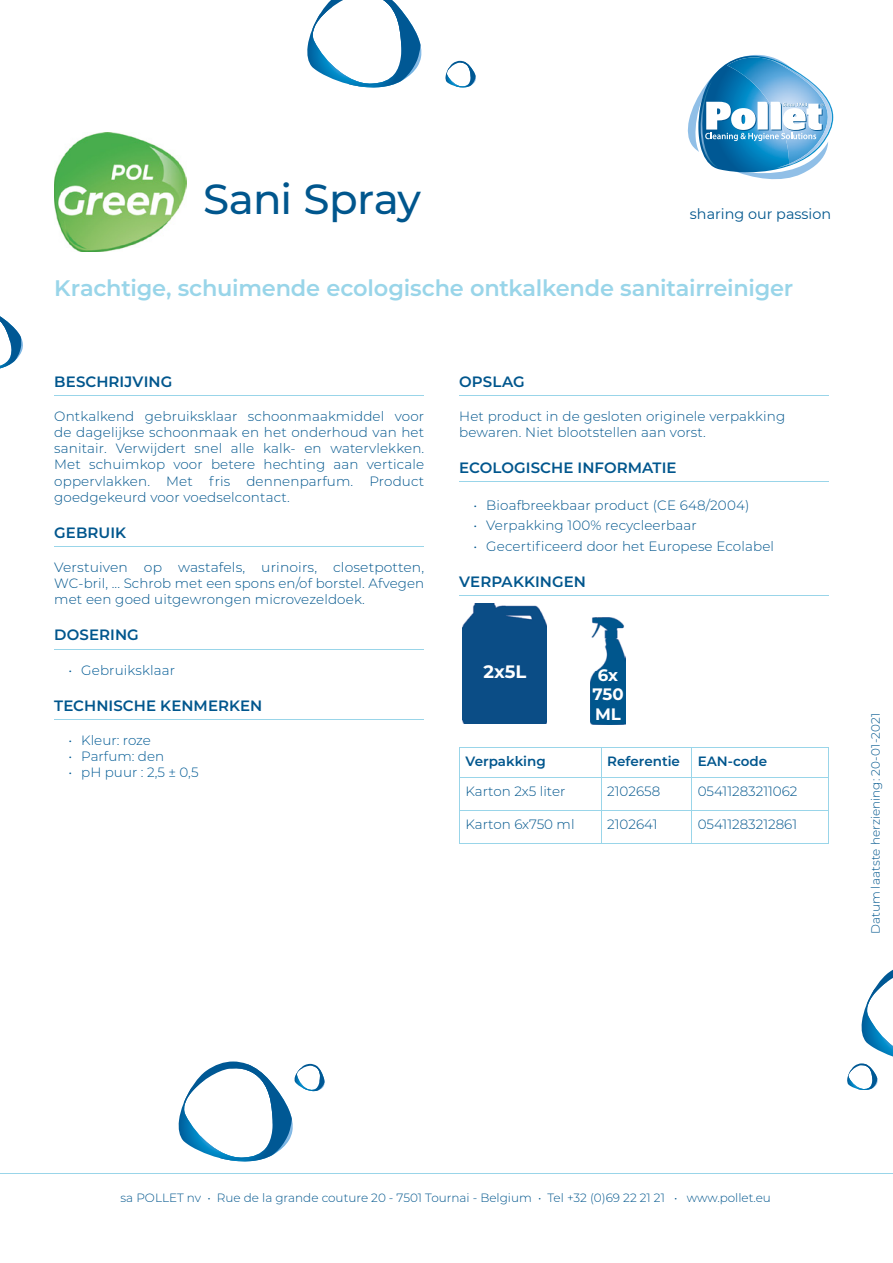
<style>
.page{position:relative;width:893px;height:1263px;background:#fff}
.page>*{position:absolute;margin:0;border:0;box-sizing:border-box;transform-origin:0 0}
.t1{font:500 42px "Montserrat";letter-spacing:-.015em;color:#00568d}
.t2{font:600 22.5px "Montserrat";letter-spacing:-.01em;color:#99d5e9}
.t3{font:700 18px "Montserrat";color:#fff}
.t4{font:700 16.65px/20px "Montserrat";letter-spacing:-.005em;color:#fff;text-align:center}
.t5{font:600 15px "Montserrat";letter-spacing:.005em;color:#00568d}
.t6{font:14.4px "Montserrat";color:#00568d}
.t7{font:300 13.5px/16.2px "Montserrat";letter-spacing:.01em;color:#00568d;text-align:justify}
.t8{font:300 13.5px "Montserrat";color:#005a94}
.t9{font:600 13.5px "Montserrat";color:#00568d}
.t10{font:300 12px "Montserrat";color:#00568d}
</style>
<div class="page">
<hr style="left:54px;top:395px;width:370px;height:1px;background:#99d5e9">
<hr style="left:54px;top:546px;width:370px;height:1px;background:#99d5e9">
<hr style="left:54px;top:649px;width:370px;height:1px;background:#99d5e9">
<hr style="left:54px;top:719px;width:370px;height:1px;background:#99d5e9">
<hr style="left:459px;top:395px;width:370px;height:1px;background:#99d5e9">
<hr style="left:459px;top:481px;width:370px;height:1px;background:#99d5e9">
<hr style="left:459px;top:595px;width:370px;height:1px;background:#99d5e9">
<svg style="left:307px;top:0;width:115px;height:88px"></svg>
<svg style="left:178px;top:1061px;width:147px;height:101px"></svg>
<svg style="left:445px;top:61px;width:31px;height:27px"></svg>
<svg style="left:0;top:316px;width:23px;height:52px"></svg>
<hr style="left:0;top:1173px;width:893px;height:1px;background:#99d5e9">
<img style="left:54px;top:132px;width:132px;height:120px">
<svg style="left:861px;top:970px;width:32px;height:86px"></svg>
<svg style="left:847px;top:1063px;width:31px;height:27px"></svg>
<hr style="left:459px;top:747px;width:142px;height:1px;background:#99d5e9">
<svg style="left:459px;top:748px;width:1px;height:29px"></svg>
<hr style="left:601px;top:747px;width:91px;height:1px;background:#99d5e9">
<svg style="left:601px;top:748px;width:1px;height:29px"></svg>
<hr style="left:692px;top:747px;width:137px;height:1px;background:#99d5e9">
<svg style="left:691px;top:748px;width:1px;height:29px"></svg>
<svg style="left:828px;top:748px;width:1px;height:29px"></svg>
<hr style="left:459px;top:777px;width:142px;height:1px;background:#99d5e9">
<hr style="left:601px;top:777px;width:91px;height:1px;background:#99d5e9">
<hr style="left:692px;top:777px;width:137px;height:1px;background:#99d5e9">
<hr style="left:601px;top:777px;width:1px;height:33px;background:#99d5e9">
<hr style="left:691px;top:777px;width:1px;height:33px;background:#99d5e9">
<hr style="left:601px;top:811px;width:1px;height:32px;background:#99d5e9">
<hr style="left:691px;top:811px;width:1px;height:32px;background:#99d5e9">
<hr style="left:459px;top:777px;width:1px;height:33px;background:#99d5e9">
<hr style="left:828px;top:777px;width:1px;height:33px;background:#99d5e9">
<hr style="left:459px;top:810px;width:142px;height:1px;background:#99d5e9">
<hr style="left:459px;top:811px;width:1px;height:32px;background:#99d5e9">
<hr style="left:601px;top:810px;width:91px;height:1px;background:#99d5e9">
<hr style="left:692px;top:810px;width:137px;height:1px;background:#99d5e9">
<hr style="left:828px;top:811px;width:1px;height:32px;background:#99d5e9">
<hr style="left:459px;top:843px;width:142px;height:1px;background:#99d5e9">
<hr style="left:601px;top:843px;width:91px;height:1px;background:#99d5e9">
<hr style="left:692px;top:843px;width:137px;height:1px;background:#99d5e9">
<div style="left:463px;top:604px;width:84px;height:120px;background:#0b4d86"></div>
<img style="left:591px;top:617px;width:35px;height:108px">
<img style="left:828px;top:100px;width:5px;height:43px">
<svg style="left:687px;top:54px;width:141px;height:126px"></svg>
<h1 class="t1" style="left:203px;top:169px;width:219px">Sani Spray</h1>
<p class="t6" style="left:690px;top:204px;width:143px">sharing our passion</p>
<h2 class="t2" style="left:54px;top:272px;width:741px">Krachtige, schuimende ecologische ontkalkende sanitairreiniger</h2>
<p class="t5" style="left:54px;top:371px;width:120px">BESCHRIJVING</p>
<p class="t7" style="left:54px;top:407px;width:371px">Ontkalkend gebruiksklaar schoonmaakmiddel voor de dagelijkse schoonmaak en het onderhoud van het sanitair. Verwijdert snel alle kalk- en watervlekken.<br>Met schuimkop voor betere hechting aan verticale oppervlakken. Met fris dennenparfum. Product goedgekeurd voor voedselcontact.</p>
<p class="t5" style="left:54px;top:522px;width:73px">GEBRUIK</p>
<p class="t7" style="left:54px;top:559px;width:371px">Verstuiven op wastafels, urinoirs, closetpotten, WC-bril, ... Schrob met een spons en/of borstel. Afvegen met een goed uitgewrongen microvezeldoek.</p>
<p class="t5" style="left:54px;top:624px;width:86px">DOSERING</p>
<p class="t8" style="left:69px;top:661px;width:108px">• Gebruiksklaar</p>
<p class="t5" style="left:54px;top:695px;width:210px">TECHNISCHE KENMERKEN</p>
<p class="t8" style="left:69px;top:731px;width:84px">• Kleur: roze</p>
<p class="t8" style="left:69px;top:747px;width:97px">• Parfum: den</p>
<p class="t8" style="left:69px;top:763px;width:132px">• pH puur : 2,5 ± 0,5</p>
<p class="t5" style="left:459px;top:371px;width:67px">OPSLAG</p>
<p class="t7" style="left:459px;top:407px;width:328px">Het product in de gesloten originele verpakking bewaren. Niet blootstellen aan vorst.</p>
<p class="t5" style="left:459px;top:457px;width:219px">ECOLOGISCHE INFORMATIE</p>
<p class="t7" style="left:473px;top:496px;width:277px">• Bioafbreekbaar product (CE 648/2004)</p>
<p class="t7" style="left:473px;top:517px;width:225px">• Verpakking 100% recycleerbaar</p>
<p class="t7" style="left:473px;top:537px;width:302px">• Gecertificeerd door het Europese Ecolabel</p>
<p class="t5" style="left:459px;top:571px;width:128px">VERPAKKINGEN</p>
<h3 class="t3" style="left:484px;top:659px;width:44px">2x5L</h3>
<p class="t4" style="left:592px;top:664px;width:33px">6x<br>750<br>ML</p>
<p class="t9" style="left:466px;top:752px;width:82px">Verpakking</p>
<p class="t9" style="left:607px;top:752px;width:74px">Referentie</p>
<p class="t9" style="left:698px;top:752px;width:71px">EAN-code</p>
<p class="t7" style="left:466px;top:783px;width:101px">Karton 2x5 liter</p>
<p class="t7" style="left:607px;top:783px;width:54px">2102658</p>
<p class="t7" style="left:698px;top:783px;width:101px">05411283211062</p>
<p class="t7" style="left:466px;top:816px;width:110px">Karton 6x750 ml</p>
<p class="t7" style="left:607px;top:816px;width:52px">2102641</p>
<p class="t7" style="left:698px;top:816px;width:101px">05411283212861</p>
<p class="t10" style="left:867px;top:934px;width:222px;rotate:-90deg">Datum laatste herziening: 20-01-2021</p>
<p class="t10" style="left:121px;top:1189px;width:652px">sa POLLET nv • Rue de la grande couture 20 - 7501 Tournai - Belgium • Tel +32 (0)69 22 21 21 • www.pollet.eu</p>
</div>
